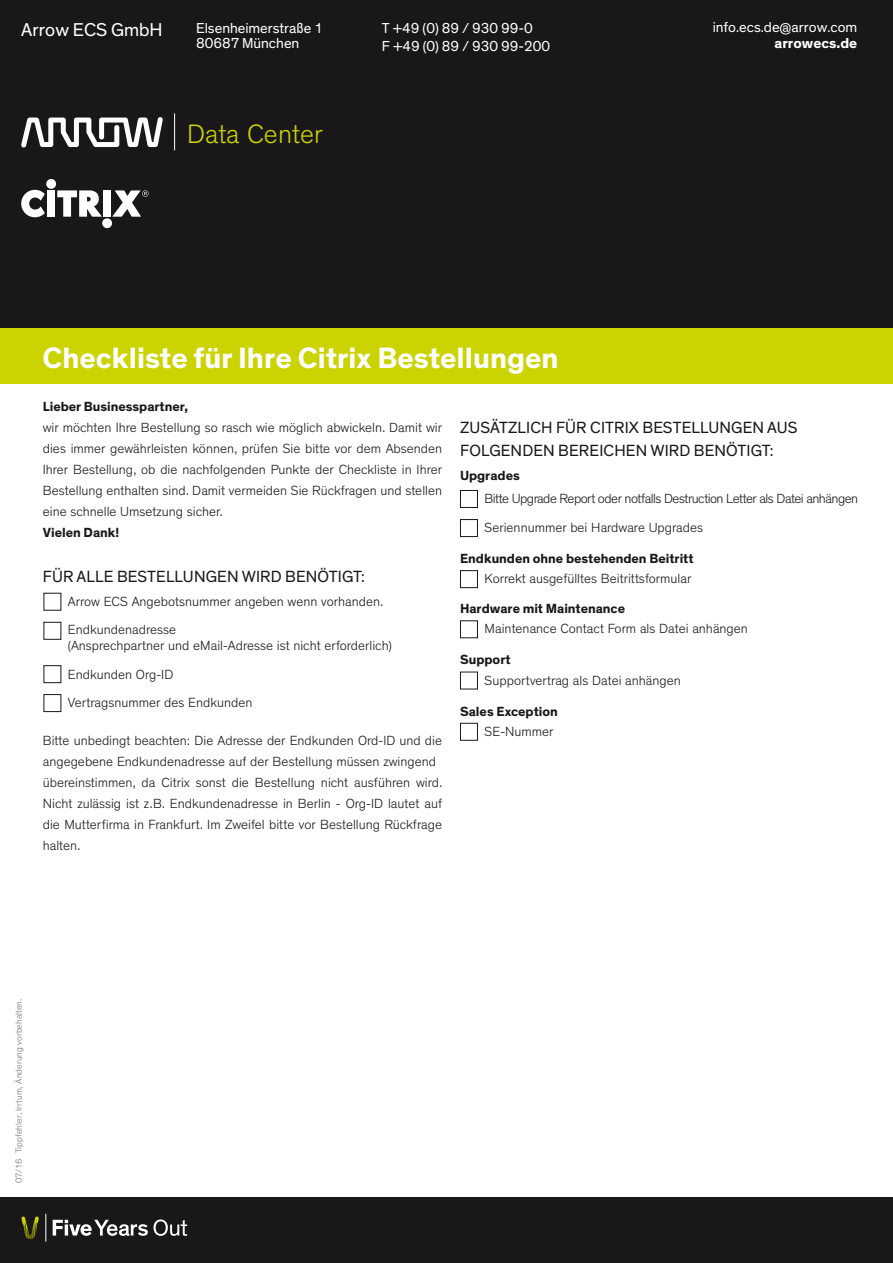
<style>
.page{position:relative;width:893px;height:1263px;background:#fff}
.page>*{position:absolute;margin:0;border:0;box-sizing:border-box;transform-origin:0 0}
.t1{font:700 30px "Theinhardt";color:#fff}
.t2{font:300 27.15px "Theinhardt";color:#cbd300}
.t3{font:18.9px "Theinhardt";color:#fff}
.t4{font:16.5px/22.5px "Theinhardt";letter-spacing:.005em;color:#1a171b}
.t5{font:14.7px/14.7px "Theinhardt";color:#fff}
.t6{font:700 14.7px "Theinhardt";color:#fff}
.t7{font:300 13.5px/21px "Theinhardt";color:#1a171b}
.t8{font:700 13.5px "Theinhardt";color:#1a171b}
.t9{font:300 13.5px/28.5px "Theinhardt";letter-spacing:-.04em;color:#1a171b}
.t10{font:300 9px "Theinhardt";color:#747476}
</style>
<div class="page">
<div style="left:0;top:327px;width:893px;height:57px;background:#cbd300"></div>
<svg style="left:43px;top:592px;width:19px;height:120px"></svg>
<svg style="left:460px;top:490px;width:18px;height:47px"></svg>
<div style="left:460px;top:570px;width:18px;height:18px;border:1px solid #1a171b"></div>
<div style="left:460px;top:620px;width:18px;height:18px;border:1px solid #1a171b"></div>
<div style="left:460px;top:672px;width:18px;height:17px;border:1px solid #1a171b"></div>
<div style="left:460px;top:723px;width:18px;height:18px;border:1px solid #1a171b"></div>
<div style="left:0;top:0;width:893px;height:327px;background:#1a171b"></div>
<svg style="left:57px;top:190px;width:45px;height:27px"></svg>
<div style="left:103px;top:190px;width:8px;height:27px;background:#fff"></div>
<div style="left:47px;top:190px;width:8px;height:27px;background:#fff"></div>
<div style="left:46px;top:179px;width:10px;height:10px;background:#fff;border-radius:50%"></div>
<div style="left:102px;top:218px;width:10px;height:10px;background:#fff;border-radius:50%"></div>
<svg style="left:21px;top:190px;width:24px;height:27px"></svg>
<svg style="left:112px;top:190px;width:36px;height:27px"></svg>
<svg style="left:21px;top:117px;width:142px;height:30px"></svg>
<hr style="left:174px;top:113px;width:1px;height:37px;background:#fff">
<div style="left:0;top:1197px;width:893px;height:66px;background:#1a171b"></div>
<svg style="left:21px;top:1217px;width:18px;height:22px"></svg>
<svg style="left:53px;top:1219px;width:134px;height:17px"></svg>
<svg style="left:46px;top:1214px;width:1px;height:28px"></svg>
<h3 class="t3" style="left:21px;top:19px;width:143px">Arrow ECS GmbH</h3>
<p class="t5" style="left:196px;top:21px;width:128px">Elsenheimerstraße 1<br>80687 München</p>
<p class="t5" style="left:382px;top:19px;width:170px;line-height:17.7px">T +49 (0) 89 / 930 99-0<br>F +49 (0) 89 / 930 99-200</p>
<h2 class="t2" style="left:187px;top:124px;width:137px">Data Center</h2>
<p class="t5" style="left:713px;top:20px;width:146px">info.ecs.de@arrow.com</p>
<p class="t6" style="left:774px;top:37px;width:84px">arrowecs.de</p>
<h1 class="t1" style="left:42px;top:346px;width:517px">Checkliste für Ihre Citrix Bestellungen</h1>
<p class="t8" style="left:43px;top:401px;width:147px">Lieber Businesspartner,</p>
<p class="t7" style="left:43px;top:417px;width:401px;text-align:justify">wir möchten Ihre Bestellung so rasch wie möglich abwickeln. Damit wir dies immer gewährleisten können, prüfen Sie bitte vor dem Absenden Ihrer Bestellung, ob die nachfolgenden Punkte der Checkliste in Ihrer Bestellung enthalten sind. Damit vermeiden Sie Rückfragen und stellen eine schnelle Umsetzung sicher.</p>
<p class="t8" style="left:43px;top:527px;width:78px">Vielen Dank!</p>
<p class="t4" style="left:43px;top:565px;width:324px">FÜR ALLE BESTELLUNGEN WIRD BENÖTIGT:</p>
<p class="t4" style="left:460px;top:416px;width:339px">ZUSÄTZLICH FÜR CITRIX BESTELLUNGEN AUS<br>FOLGENDEN BEREICHEN WIRD BENÖTIGT:</p>
<p class="t8" style="left:460px;top:471px;width:61px">Upgrades</p>
<p class="t9" style="left:484px;top:485px;width:375px">Bitte Upgrade Report oder notfalls Destruction Letter als Datei anhängen<br>Seriennummer bei Hardware Upgrades</p>
<p class="t8" style="left:460px;top:553px;width:235px">Endkunden ohne bestehenden Beitritt</p>
<p class="t7" style="left:484px;top:569px;width:208px">Korrekt ausgefülltes Beitrittsformular</p>
<p class="t7" style="left:68px;top:588px;width:317px;line-height:28.5px">Arrow ECS Angebotsnummer angeben wenn vorhanden.<br>Endkundenadresse</p>
<p class="t7" style="left:68px;top:633px;width:325px;line-height:28.5px">(Ansprechpartner und eMail-Adresse ist nicht erforderlich)<br>Endkunden Org-ID<br>Vertragsnummer des Endkunden</p>
<p class="t7" style="left:43px;top:731px;width:401px">Bitte unbedingt beachten: Die Adresse der Endkunden Ord-ID und die angegebene Endkundenadresse auf der Bestellung müssen zwingend übereinstimmen, da Citrix sonst die Bestellung nicht ausführen wird.<br>Nicht zulässig ist z.B. Endkundenadresse in Berlin - Org-ID lautet auf die Mutterfirma in Frankfurt. Im Zweifel bitte vor Bestellung Rückfrage halten.</p>
<p class="t8" style="left:460px;top:603px;width:167px">Hardware mit Maintenance</p>
<p class="t7" style="left:484px;top:619px;width:265px">Maintenance Contact Form als Datei anhängen</p>
<p class="t8" style="left:460px;top:654px;width:52px">Support</p>
<p class="t7" style="left:484px;top:670px;width:198px">Supportvertrag als Datei anhängen</p>
<p class="t8" style="left:460px;top:706px;width:99px">Sales Exception</p>
<p class="t7" style="left:484px;top:722px;width:70px">SE-Nummer</p>
<p class="t10" style="left:15px;top:1183px;width:186px;rotate:-90deg">07/16 Tippfehler, Irrtum, Änderung vorbehalten.</p>
</div>
